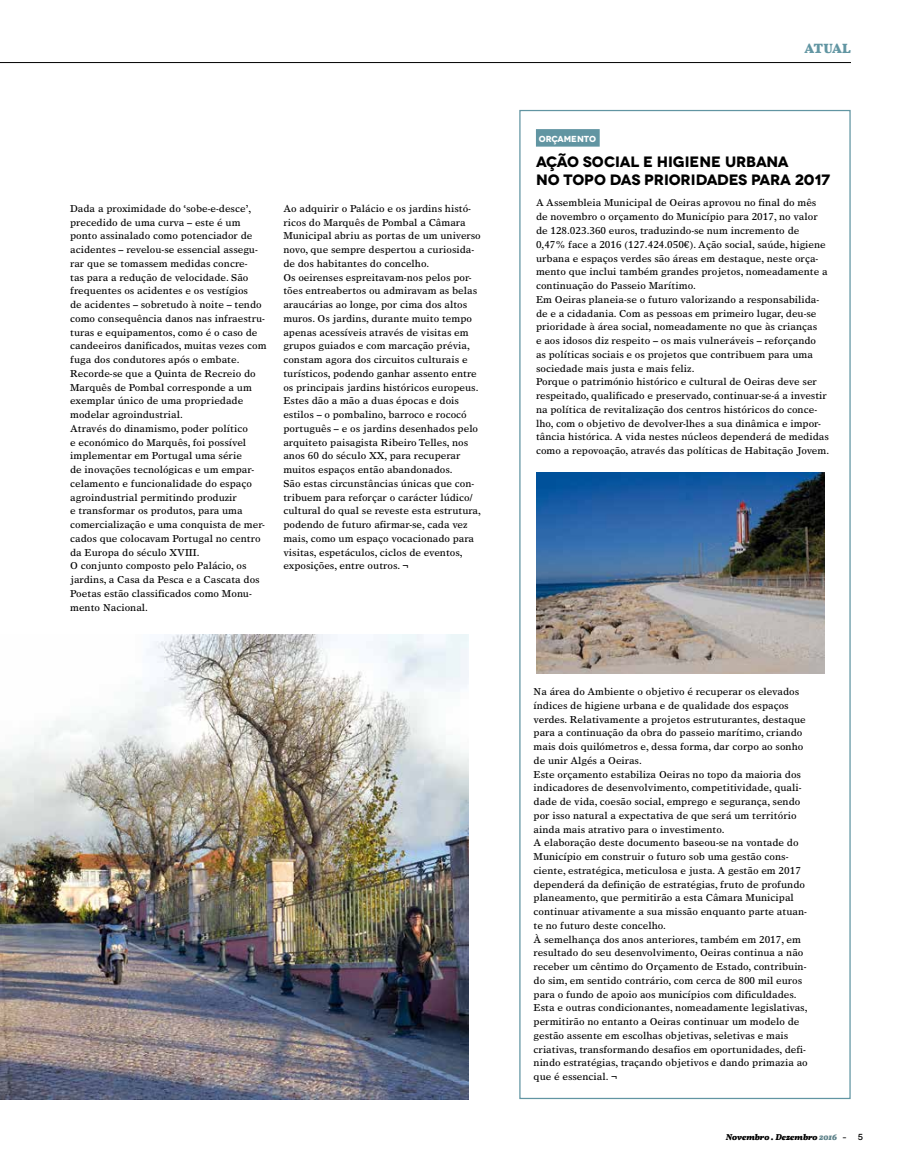
<style>
.page{position:relative;width:922px;height:1170px;background:#fff}
.page>*{position:absolute;margin:0;border:0;box-sizing:border-box;transform-origin:0 0}
.t1{font:700 15px/17.5px "Novecentowide";letter-spacing:-.01em;color:#000}
.t2{font:700 13.75px "Vollkorn";letter-spacing:-.02em;color:#6195a2}
.t3{font:10px/13.8px "Times Europa LT";color:#000}
.t4{font:italic 700 8.75px "Vollkorn";color:#000}
.t5{font:700 8.75px "Novecentowide";letter-spacing:-.01em;color:#fff}
.t6{font:500 8.75px "Novecentowide";color:#000}
.s1{color:#5c8189}
.s2{font-family:"Foundry Wilson";font-weight:400;font-style:normal}
</style>
<div class="page">
<img style="left:0;top:634px;width:468px;height:464px">
<hr style="left:0;top:62px;width:850px;height:1px;background:#000">
<div style="left:536px;top:129px;width:63px;height:18px;background:#6195a2"></div>
<img style="left:536px;top:472px;width:288px;height:201px">
<p class="t3" style="left:70px;top:201px;width:198px">Dada a proximidade do ‘sobe-e-desce’, precedido de uma curva – este é um ponto assinalado como potenciador de acidentes – revelou-se essencial assegu&shy;rar que se tomassem medidas concre-<br>tas para a redução de velocidade. São frequentes os acidentes e os vestígios<br>de acidentes – sobretudo à noite – tendo como consequência danos nas infraestru&shy;turas e equipamentos, como é o caso de candeeiros danificados, muitas vezes com fuga dos condutores após o embate.<br>Recorde-se que a Quinta de Recreio do Marquês de Pombal corresponde a um exemplar único de uma propriedade modelar agroindustrial.<br>Através do dinamismo, poder político<br>e económico do Marquês, foi possível implementar em Portugal uma série<br>de inovações tecnológicas e um empar&shy;celamento e funcionalidade do espaço agroindustrial permitindo produzir<br>e transformar os produtos, para uma comercialização e uma conquista de mer&shy;cados que colocavam Portugal no centro da Europa do século XVIII.<br>O conjunto composto pelo Palácio, os jardins, a Casa da Pesca e a Cascata dos Poetas estão classificados como Monu&shy;mento Nacional.</p>
<p class="t3" style="left:283px;top:201px;width:199px">Ao adquirir o Palácio e os jardins histó&shy;ricos do Marquês de Pombal a Câmara Municipal abriu as portas de um universo novo, que sempre despertou a curiosida&shy;de dos habitantes do concelho.<br>Os oeirenses espreitavam-nos pelos por&shy;tões entreabertos ou admiravam as belas araucárias ao longe, por cima dos altos muros. Os jardins, durante muito tempo apenas acessíveis através de visitas em grupos guiados e com marcação prévia, constam agora dos circuitos culturais e turísticos, podendo ganhar assento entre os principais jardins históricos europeus.<br>Estes dão a mão a duas épocas e dois estilos – o pombalino, barroco e rococó português – e os jardins desenhados pelo arquiteto paisagista Ribeiro Telles, nos anos 60 do século XX, para recuperar muitos espaços então abandonados.<br>São estas circunstâncias únicas que con&shy;tribuem para reforçar o carácter lúdico/ cultural do qual se reveste esta estrutura, podendo de futuro afirmar-se, cada vez mais, como um espaço vocacionado para visitas, espetáculos, ciclos de eventos, exposições, entre outros. ¬</p>
<p class="t5" style="left:538px;top:133px;width:59px">ORÇAMENTO</p>
<h2 class="t2" style="left:804px;top:40px;width:48px">ATUAL</h2>
<h1 class="t1" style="left:536px;top:153px;width:295px">AÇÃO SOCIAL E HIGIENE URBANA<br>NO TOPO DAS PRIORIDADES PARA 2017</h1>
<p class="t3" style="left:536px;top:196px;width:294px">A Assembleia Municipal de Oeiras aprovou no final do mês de novembro o orçamento do Município para 2017, no valor de 128.023.360 euros, traduzindo-se num incremento de 0,47% face a 2016 (127.424.050€). Ação social, saúde, higiene urbana e espaços verdes são áreas em destaque, neste orça&shy;mento que inclui também grandes projetos, nomeadamente a continuação do Passeio Marítimo.<br>Em Oeiras planeia-se o futuro valorizando a responsabilida&shy;de e a cidadania. Com as pessoas em primeiro lugar, deu-se prioridade à área social, nomeadamente no que às crianças<br>e aos idosos diz respeito – os mais vulneráveis – reforçando<br>as políticas sociais e os projetos que contribuem para uma sociedade mais justa e mais feliz.<br>Porque o património histórico e cultural de Oeiras deve ser respeitado, qualificado e preservado, continuar-se-á a investir na política de revitalização dos centros históricos do conce&shy;lho, com o objetivo de devolver-lhes a sua dinâmica e impor&shy;tância histórica. A vida nestes núcleos dependerá de medidas como a repovoação, através das políticas de Habitação Jovem.</p>
<p class="t3" style="left:533px;top:684px;width:276px">Na área do Ambiente o objetivo é recuperar os elevados índices de higiene urbana e de qualidade dos espaços verdes. Relativamente a projetos estruturantes, destaque para a continuação da obra do passeio marítimo, criando mais dois quilómetros e, dessa forma, dar corpo ao sonho de unir Algés a Oeiras.<br>Este orçamento estabiliza Oeiras no topo da maioria dos indicadores de desenvolvimento, competitividade, quali&shy;dade de vida, coesão social, emprego e segurança, sendo por isso natural a expectativa de que será um território ainda mais atrativo para o investimento.<br>A elaboração deste documento baseou-se na vontade do Município em construir o futuro sob uma gestão cons&shy;ciente, estratégica, meticulosa e justa. A gestão em 2017 dependerá da definição de estratégias, fruto de profundo planeamento, que permitirão a esta Câmara Municipal continuar ativamente a sua missão enquanto parte atuan&shy;te no futuro deste concelho.<br>À semelhança dos anos anteriores, também em 2017, em resultado do seu desenvolvimento, Oeiras continua a não receber um cêntimo do Orçamento de Estado, contribuin&shy;do sim, em sentido contrário, com cerca de 800 mil euros para o fundo de apoio aos municípios com dificuldades.<br>Esta e outras condicionantes, nomeadamente legislativas, permitirão no entanto a Oeiras continuar um modelo de gestão assente em escolhas objetivas, seletivas e mais criativas, transformando desafios em oportunidades, defi&shy;nindo estratégias, traçando objetivos e dando primazia ao que é essencial. ¬</p>
<p class="t4" style="left:725px;top:1131px;width:122px">Novembro . Dezembro <span class="s1">2016</span> <span class="s2">-</span></p>
<p class="t6" style="left:857px;top:1131px;width:7px">5</p>
</div>
